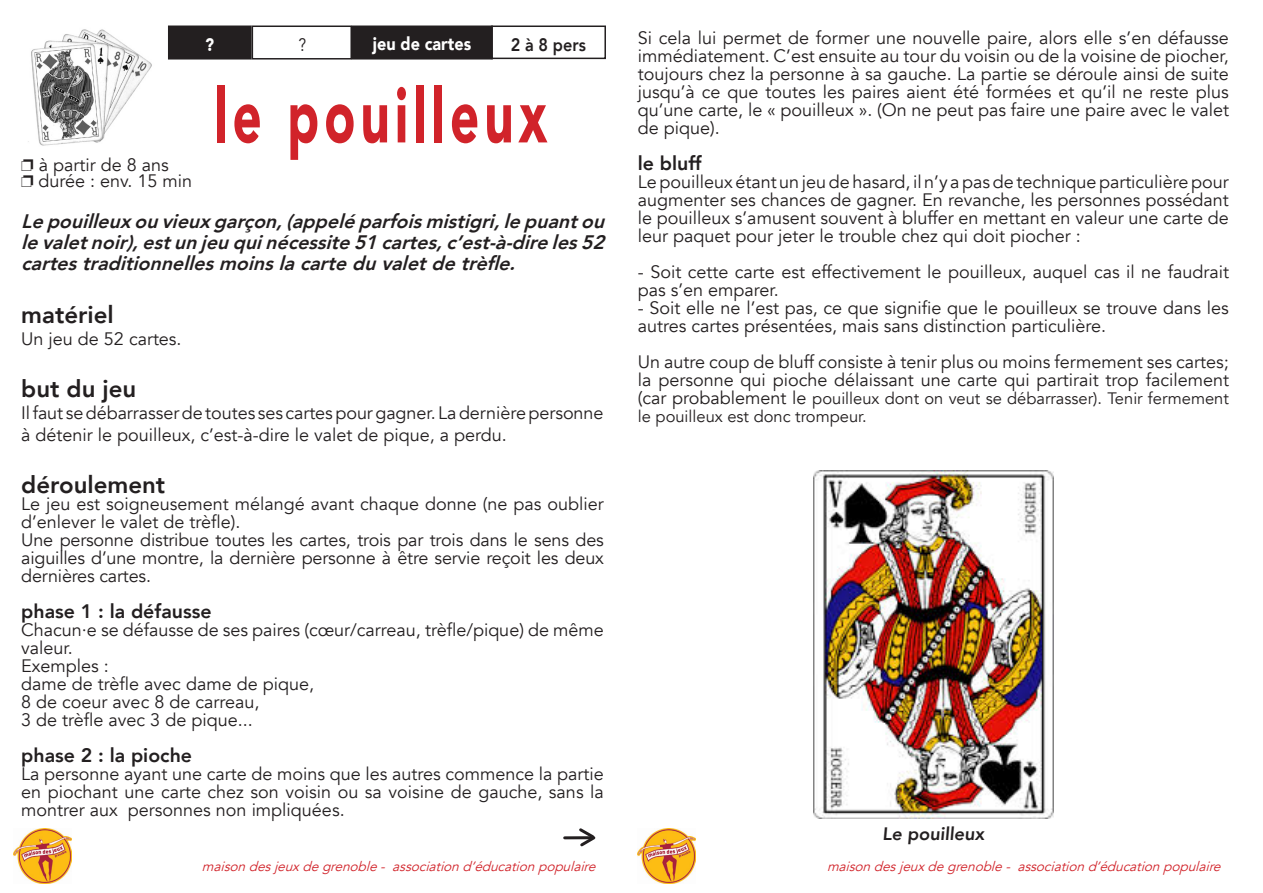
<style>
.page{position:relative;width:1263px;height:893px;background:#fff}
.page>*{position:absolute;margin:0;border:0;box-sizing:border-box;transform-origin:0 0}
.t1{font:900 76.5px "Avenir";letter-spacing:.1em;color:#d1232a;scale:.67 1}
.t2{font:800 24px "Avenir";color:#231f20}
.t3{font:italic 800 19.5px/21px "Avenir";color:#231f20;text-align:justify}
.t4{font:800 19.5px "Avenir";color:#231f20}
.t5{font:18px/18px "Avenir";color:#231f20}
.t6{font:900 18px "Avenir";color:#fff;scale:.9 1}
.t7{font:800 18px "Avenir";color:#231f20}
.t8{font:800 18px "Avenir";color:#231f20;scale:.9 1}
.t9{font:18px "Avenir";color:#231f20;scale:.9 1}
.t10{font:16.5px/18px "Avenir";color:#231f20}
.t11{font:italic 13.5px "Avenir";color:#d1232a}
.s1{font-size:18px}
</style>
<div class="page">
<div style="left:252px;top:26px;width:100px;height:34px;border:2px solid #231f20"></div>
<div style="left:169px;top:26px;width:82px;height:33px;background:#231f20"></div>
<div style="left:168px;top:26px;width:84px;height:34px;border:2px solid #231f20"></div>
<div style="left:352px;top:26px;width:140px;height:33px;background:#231f20"></div>
<div style="left:352px;top:26px;width:141px;height:34px;border:2px solid #231f20"></div>
<div style="left:491px;top:26px;width:115px;height:33px;border:2px solid #231f20"></div>
<img style="left:28px;top:29px;width:124px;height:117px">
<hr style="left:565px;top:836px;width:26px;height:3px;background:#231f20">
<svg style="left:576px;top:828px;width:20px;height:19px"></svg>
<img style="left:813px;top:470px;width:240px;height:348px">
<img style="left:638px;top:828px;width:58px;height:55px">
<img style="left:13px;top:828px;width:58px;height:55px">
<p class="t6" style="left:205px;top:30px;width:12px">?</p>
<p class="t9" style="left:298px;top:34px;width:10px">?</p>
<p class="t6" style="left:373px;top:29px;width:111px">jeu de cartes</p>
<p class="t8" style="left:511px;top:31px;width:85px">2 à 8 pers</p>
<p class="t1" style="left:214px;top:50px;width:498px">le pouilleux</p>
<p class="t5" style="left:21px;top:156px;width:149px">❐ à partir de 8 ans</p>
<p class="t5" style="left:21px;top:172px;width:172px">❐ durée : env. 15 min</p>
<p class="t3" style="left:21px;top:210px;width:592px">Lepouilleuxouvieuxgarçon,(appeléparfoismistigri,lepuantou levaletnoir),estunjeuquinécessite51cartes,c’est-à-direles52 cartestraditionnellesmoinslacarteduvaletdetrèfle.</p>
<p class="t2" style="left:21px;top:296px;width:94px">matériel</p>
<p class="t5" style="left:21px;top:330px;width:162px">Un jeu de 52 cartes.</p>
<p class="t2" style="left:21px;top:370px;width:117px">but du jeu</p>
<p class="t5" style="left:21px;top:402px;width:584px;line-height:21.6px">Il faut se débarrasser de toutes ses cartes pour gagner. La dernière personne à détenir le pouilleux, c’est-à-dire le valet de pique, a perdu.</p>
<p class="t2" style="left:21px;top:466px;width:145px">déroulement</p>
<p class="t5" style="left:21px;top:495px;width:584px">Le jeu est soigneusement mélangé avant chaque donne (ne pas oublier d’enlever le valet de trèfle).</p>
<p class="t5" style="left:21px;top:531px;width:584px;text-align:justify">Une personne distribue toutes les cartes, trois par trois dans le sens des aiguilles d’une montre, la dernière personne à être servie reçoit les deux dernières cartes.</p>
<p class="t4" style="left:21px;top:596px;width:192px">phase 1 : la défausse</p>
<p class="t5" style="left:21px;top:621px;width:584px">Chacun·e se défausse de ses paires (cœur/carreau, trèfle/pique) de même valeur.</p>
<p class="t5" style="left:21px;top:657px;width:89px">Exemples :</p>
<p class="t5" style="left:21px;top:675px;width:294px">dame de trèfle avec dame de pique,</p>
<p class="t5" style="left:21px;top:693px;width:240px">8 de coeur avec 8 de carreau,</p>
<p class="t5" style="left:21px;top:711px;width:233px">3 de trèfle avec 3 de pique...</p>
<p class="t4" style="left:21px;top:740px;width:172px">phase 2 : la pioche</p>
<p class="t5" style="left:21px;top:765px;width:584px;text-align:justify">La personne ayant une carte de moins que les autres commence la partie en piochant une carte chez son voisin ou sa voisine de gauche, sans la montrer aux personnes non impliquées.</p>
<p class="t5" style="left:638px;top:29px;width:593px;text-align:justify">Si cela lui permet de former une nouvelle paire, alors elle s’en défausse immédiatement. C’est ensuite au tour du voisin ou de la voisine de piocher, toujours chez la personne à sa gauche. La partie se déroule ainsi de suite jusqu’à ce que toutes les paires aient été formées et qu’il ne reste plus qu’une carte, le « pouilleux ». (On ne peut pas faire une paire avec le valet de pique).</p>
<p class="t4" style="left:638px;top:148px;width:65px">le bluff</p>
<p class="t5" style="left:638px;top:173px;width:593px;text-align:justify">Le pouilleux étant un jeu de hasard, il n’y a pas de technique particulière pour augmenter ses chances de gagner. En revanche, les personnes possédant le pouilleux s’amusent souvent à bluffer en mettant en valeur une carte de leur paquet pour jeter le trouble chez qui doit piocher :</p>
<p class="t5" style="left:638px;top:263px;width:593px">- Soit cette carte est effectivement le pouilleux, auquel cas il ne faudrait pas s’en emparer.</p>
<p class="t5" style="left:638px;top:299px;width:592px">- Soit elle ne l’est pas, ce que signifie que le pouilleux se trouve dans les autres cartes présentées, mais sans distinction particulière.</p>
<p class="t5" style="left:638px;top:353px;width:593px">Un autre coup de bluff consiste à tenir plus ou moins fermement ses cartes; la personne qui pioche délaissant une carte qui partirait trop facilement</p>
<p class="t10" style="left:638px;top:389px;width:593px"><span class="s1">(car probablement le</span> pouilleux dont on veut se débarrasser). Tenir fermement le pouilleux est donc trompeur.</p>
<p class="t7" style="left:882px;top:820px;width:106px">Le pouilleux</p>
<p class="t11" style="left:202px;top:858px;width:399px">maisondesjeuxdegrenoble- associationd’éducationpopulaire</p>
<p class="t11" style="left:827px;top:858px;width:399px">maisondesjeuxdegrenoble- associationd’éducationpopulaire</p>
</div>
